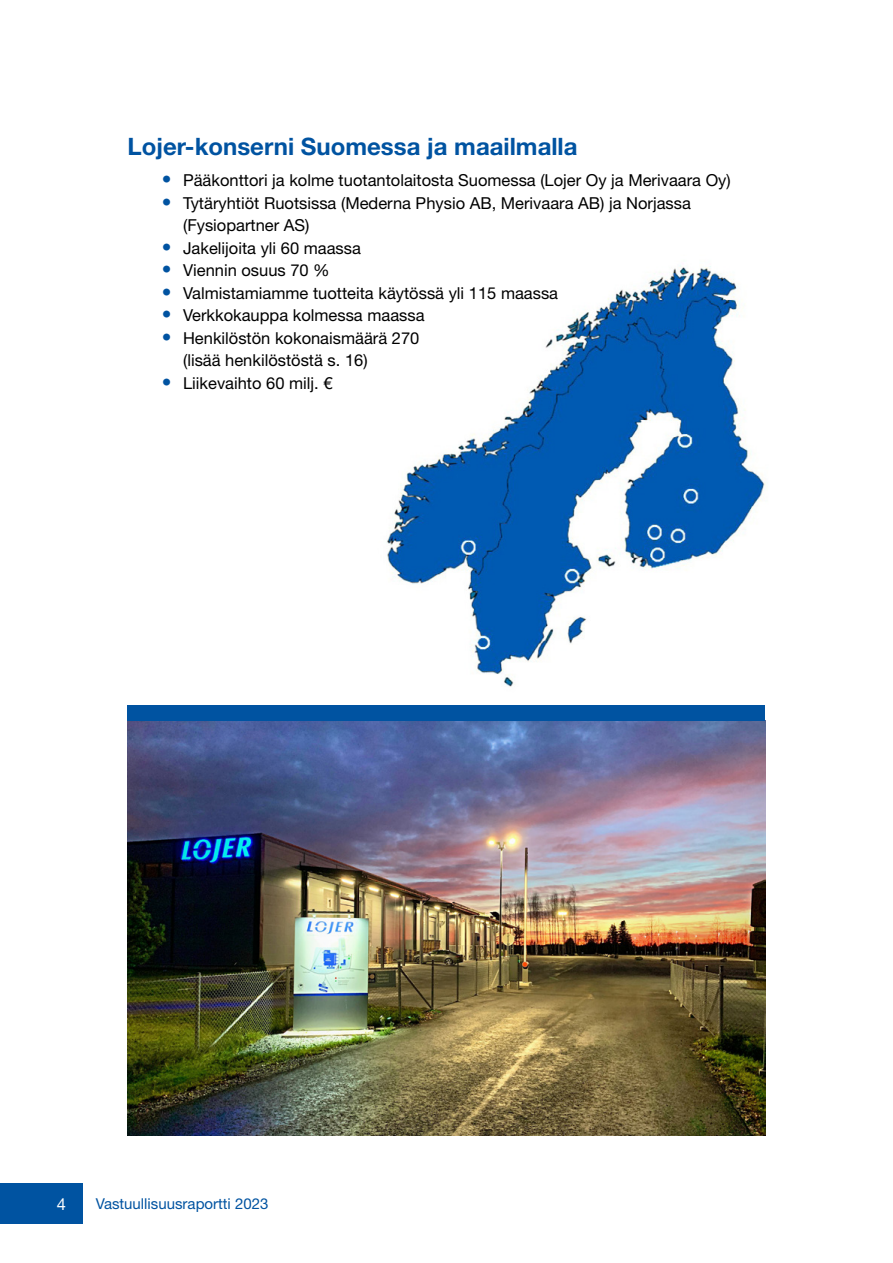
<style>
.page{position:relative;width:893px;height:1263px;background:#fff}
.page>*{position:absolute;margin:0;border:0;box-sizing:border-box;transform-origin:0 0}
.Alaotsikko__h3{font:700 24px "Helvetica Neue LT Std";color:#0053a1}
.t1{font:16.5px/22.5px "Helvetica Neue LT Std";color:#000}
.t2{font:16.5px "Helvetica Neue LT Std";color:#fff}
.t3{font:15px "Helvetica Neue LT Std";color:#0053a1}
.s1{font-weight:800;font-size:19.5px;color:#0053a1}
</style>
<div class="page">
<div style="left:0;top:1183px;width:83px;height:41px;background:#0053a1"></div>
<img style="left:386px;top:265px;width:380px;height:422px">
<img style="left:128px;top:721px;width:637px;height:414px">
<div style="left:128px;top:705px;width:637px;height:16px;background:#0053a1"></div>
<h3 class="Alaotsikko__h3" style="left:128px;top:132px;width:452px">Lojer-konserni Suomessa ja maailmalla</h3>
<p class="t1" style="left:162px;top:169px;width:570px"><span class="s1">•</span> Pääkonttori ja kolme tuotantolaitosta Suomessa (Lojer Oy ja Merivaara Oy)</p>
<p class="t1" style="left:183px;top:191px;width:509px;text-indent:-21px"><span class="s1">•</span> Tytäryhtiöt Ruotsissa (Mederna Physio AB, Merivaara AB) ja Norjassa (Fysiopartner AS)</p>
<p class="t1" style="left:162px;top:236px;width:201px"><span class="s1">•</span> Jakelijoita yli 60 maassa</p>
<p class="t1" style="left:162px;top:259px;width:169px"><span class="s1">•</span> Viennin osuus 70 %</p>
<p class="t1" style="left:162px;top:281px;width:398px"><span class="s1">•</span> Valmistamiamme tuotteita käytössä yli 115 maassa</p>
<p class="t1" style="left:162px;top:304px;width:264px"><span class="s1">•</span> Verkkokauppa kolmessa maassa</p>
<p class="t1" style="left:183px;top:326px;width:238px;text-indent:-21px"><span class="s1">•</span> Henkilöstön kokonaismäärä 270 (lisää henkilöstöstä s. 16)</p>
<p class="t1" style="left:162px;top:371px;width:172px"><span class="s1">•</span> Liikevaihto 60 milj. €</p>
<p class="t2" style="left:57px;top:1194px;width:11px">4</p>
<p class="t3" style="left:96px;top:1195px;width:174px">Vastuullisuusraportti 2023</p>
</div>
